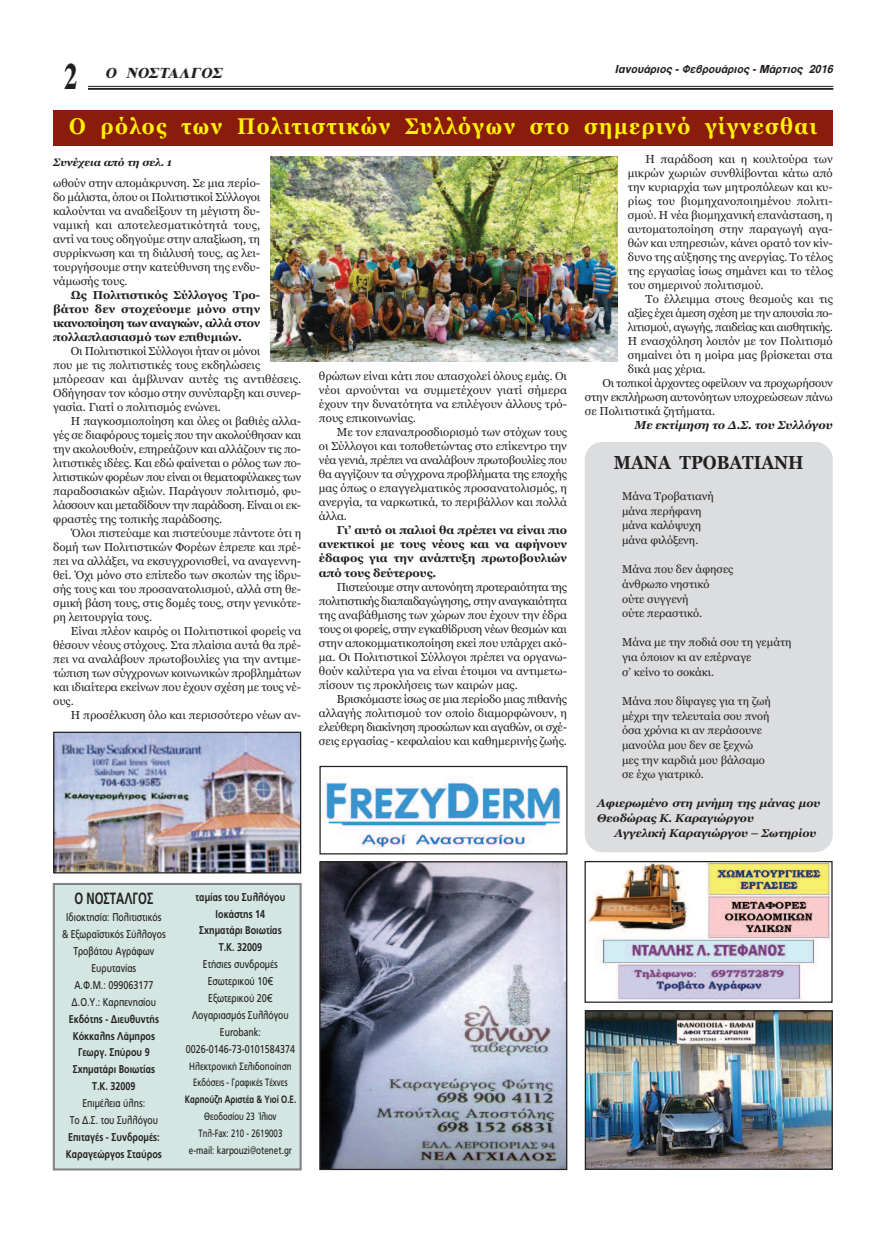
<style>
.page{position:relative;width:886px;height:1241px;background:#fff}
.page>*{position:absolute;margin:0;border:0;box-sizing:border-box;transform-origin:0 0}
.t1{font:700 37.5px "Gr Times";color:#231f20;scale:.7 1}
.t2{font:700 22.5px "Georgia";letter-spacing:.075em;color:#fff101;scale:.9 1}
.t3{font:700 18.75px "Georgia";color:#231f20;scale:.9 1}
.t4{font:700 16.25px "PF Catalog";color:#231f20;scale:.7 1}
.t5{font:italic 700 15px "Gr Times";color:#231f20}
.t6{font:11.5px/14px "Georgia";color:#231f20;text-align:justify}
.t7{font:700 11.5px/14px "Georgia";color:#231f20;text-align:justify}
.t8{font:11.5px "Georgia";letter-spacing:-.03em;color:#231f20}
.t9{font:11.5px "Georgia";letter-spacing:-.02em;color:#231f20}
.t10{font:italic 700 11.5px "Georgia";color:#231f20}
.t11{font:11.25px/14.6px "Georgia";color:#231f20}
.t12{font:11.25px/16.9px "PF Catalog";color:#231f20;text-align:center;scale:.8 1}
.t13{font:700 11.25px/16.9px "PF Catalog";color:#231f20;text-align:center;scale:.8 1}
.t14{font:italic 700 11.25px/14.6px "Georgia";color:#231f20}
.t15{font:italic 700 11.25px "Gr Helvetica";color:#231f20}
.t16{font:10.62px/16.9px "PF Catalog";color:#231f20;text-align:center;scale:.75 1}
.t17{font:10.62px/16.9px "PF Catalog";color:#231f20;text-align:center;scale:.8 1}
.t18{font:700 10.62px "PF Catalog";color:#231f20;scale:.75 1}
.t19{font:italic 700 10.62px "Georgia";color:#231f20}
</style>
<div class="page">
<hr style="left:54px;top:86px;width:779px;height:1px;background:#231f20">
<hr style="left:54px;top:88px;width:779px;height:2px;background:#231f20">
<div style="left:53px;top:53px;width:35px;height:50px;background:#fff"></div>
<div style="left:54px;top:884px;width:246px;height:284px;background:#d3e6e2"></div>
<div style="left:54px;top:884px;width:246px;height:284px;border:1px solid #808285"></div>
<img style="left:321px;top:863px;width:244px;height:304px">
<div style="left:319px;top:861px;width:248px;height:308px;border:1px solid #231f20"></div>
<img style="left:587px;top:1012px;width:244px;height:155px">
<div style="left:585px;top:1010px;width:248px;height:159px;border:1px solid #231f20"></div>
<img style="left:321px;top:767px;width:244px;height:84px">
<div style="left:319px;top:765px;width:248px;height:89px;border:1px solid #231f20"></div>
<div style="left:53px;top:110px;width:780px;height:35px;background:#8b1c0d"></div>
<img style="left:586px;top:862px;width:244px;height:138px">
<div style="left:584px;top:860px;width:248px;height:142px;border:1px solid #231f20"></div>
<img style="left:55px;top:733px;width:244px;height:138px">
<div style="left:53px;top:731px;width:248px;height:142px;border:1px solid #231f20"></div>
<img style="left:270px;top:156px;width:348px;height:205px">
<div style="left:585px;top:442px;width:248px;height:410px;background:#dcdddf;border-radius:18px"></div>
<h1 class="t1" style="left:64px;top:56px;width:21px">2</h1>
<h3 class="t5" style="left:105px;top:64px;width:122px">O NOΣTAΛΓOΣ</h3>
<p class="t15" style="left:615px;top:63px;width:222px">Ιανουάριος - Φεβρουάριος - Μάρτιος 2016</p>
<h2 class="t2" style="left:69px;top:113px;width:832px">Ο ρόλος των Πολιτιστικών Συλλόγων στο σημερινό γίγνεσθαι</h2>
<p class="t19" style="left:53px;top:156px;width:121px">Συνέχεια από τη σελ. 1</p>
<p class="t6" style="left:53px;top:176px;width:208px">ωθούν στην απομάκρυνση. Σε μια περίο&shy;δο μάλιστα, όπου οι Πολιτιστικοί Σύλλογοι καλούνται να αναδείξουν τη μέγιστη δυ&shy;ναμική και αποτελεσματικότητά τους, αντί να τους οδηγούμε στην απαξίωση, τη συρρίκνωση και τη διάλυσή τους, ας λει&shy;τουργήσουμε στην κατεύθυνση της ενδυ&shy;νάμωσής τους.</p>
<p class="t7" style="left:53px;top:288px;width:208px;text-indent:18px">Ως Πολιτιστικός Σύλλογος Τρο&shy;βάτου δεν στοχεύουμε μόνο στην ικανοποίηση των αναγκών, αλλά στον πολλαπλασιασμό των επιθυμιών.</p>
<p class="t6" style="left:53px;top:344px;width:250px;text-align:left;text-indent:18px">Οι Πολιτιστικοί Σύλλογοι ήταν οι μόνοι<br>που με τις πολιτιστικές τους εκδηλώσεις μπόρεσαν και άμβλυναν αυτές τις αντιθέσεις.<br>Οδήγησαν τον κόσμο στην συνύπαρξη και συνερ&shy;γασία. Γιατί ο πολιτισμός ενώνει.</p>
<p class="t6" style="left:53px;top:414px;width:250px;text-indent:18px">Η παγκοσμιοποίηση και όλες οι βαθιές αλλα&shy;γές σε διαφόρους τομείς που την ακολούθησαν και την ακολουθούν, επηρεάζουν και αλλάζουν τις πο&shy;λιτιστικές ιδέες. Και εδώ φαίνεται ο ρόλος των πο&shy;λιτιστικών φορέων που είναι οι θεματοφύλακες των παραδοσιακών αξιών. Παράγουν πολιτισμό, φυ&shy;λάσσουν και μεταδίδουν την παράδοση. Είναι οι εκ&shy;φραστές της τοπικής παράδοσης.</p>
<p class="t6" style="left:53px;top:526px;width:250px;text-indent:18px">Όλοι πιστεύαμε και πιστεύουμε πάντοτε ότι η δομή των Πολιτιστικών Φορέων έπρεπε και πρέ&shy;πει να αλλάξει, να εκσυγχρονισθεί, να αναγεννη&shy;θεί. Όχι μόνο στο επίπεδο των σκοπών της ίδρυ&shy;σής τους και του προσανατολισμού, αλλά στη θε&shy;σμική βάση τους, στις δομές τους, στην γενικότε&shy;ρη λειτουργία τους.</p>
<p class="t6" style="left:53px;top:624px;width:250px;text-indent:18px">Είναι πλέον καιρός οι Πολιτιστικοί φορείς να θέσουν νέους στόχους. Στα πλαίσια αυτά θα πρέ&shy;πει να αναλάβουν πρωτοβουλίες για την αντιμε&shy;τώπιση των σύγχρονων κοινωνικών προβλημάτων και ιδιαίτερα εκείνων που έχουν σχέση με τους νέ&shy;ους.</p>
<p class="t6" style="left:71px;top:708px;width:232px">Η προσέλκυση όλο και περισσότερο νέων αν-</p>
<p class="t6" style="left:319px;top:369px;width:250px">θρώπων είναι κάτι που απασχολεί όλους εμάς. Οι νέοι αρνούνται να συμμετέχουν γιατί σήμερα έχουν την δυνατότητα να επιλέγουν άλλους τρό&shy;πους επικοινωνίας.</p>
<p class="t6" style="left:319px;top:425px;width:250px;text-indent:18px">Με τον επαναπροσδιορισμό των στόχων τους οι Σύλλογοι και τοποθετώντας στο επίκεντρο την νέα γενιά, πρέπει να αναλάβουν πρωτοβουλίες που θα αγγίζουν τα σύγχρονα προβλήματα της εποχής μας όπως ο επαγγελματικός προσανατολισμός, η ανεργία, τα ναρκωτικά, το περιβάλλον και πολλά άλλα.</p>
<p class="t7" style="left:319px;top:523px;width:250px;text-indent:18px">Γι’ αυτό οι παλιοί θα πρέπει να είναι πιο ανεκτικοί με τους νέους και να αφήνουν έδαφος για την ανάπτυξη πρωτοβουλιών από τους δεύτερους.</p>
<p class="t6" style="left:319px;top:579px;width:250px;text-indent:18px">Πιστεύουμε στην αυτονόητη προτεραιότητα της πολιτιστικής διαπαιδαγώγησης, στην αναγκαιότητα της αναβάθμισης των χώρων που έχουν την έδρα τους οι φορείς, στην εγκαθίδρυση νέων θεσμών και στην αποκομματικοποίηση εκεί που υπάρχει ακό&shy;μα. Οι Πολιτιστικοί Σύλλογοι πρέπει να οργανω&shy;θούν καλύτερα για να είναι έτοιμοι να αντιμετω&shy;πίσουν τις προκλήσεις των καιρών μας.</p>
<p class="t6" style="left:319px;top:691px;width:250px;text-indent:18px">Βρισκόμαστε ίσως σε μια περίοδο μιας πιθανής αλλαγής πολιτισμού τον οποίο διαμορφώνουν, η ελεύθερη διακίνηση προσώπων και αγαθών, οι σχέ&shy;σεις εργασίας - κεφαλαίου και καθημερινής ζωής.</p>
<p class="t6" style="left:628px;top:152px;width:206px;text-indent:18px">Η παράδοση και η κουλτούρα των μικρών χωριών συνθλίβονται κάτω από την κυριαρχία των μητροπόλεων και κυ&shy;ρίως του βιομηχανοποιημένου πολιτι&shy;σμού. Η νέα βιομηχανική επανάσταση, η αυτοματοποίηση στην παραγωγή αγα&shy;θών και υπηρεσιών, κάνει ορατό τον κίν&shy;δυνο της αύξησης της ανεργίας. Το τέλος της εργασίας ίσως σημάνει και το τέλος του σημερινού πολιτισμού.</p>
<p class="t6" style="left:645px;top:292px;width:189px">Το έλλειμμα στους θεσμούς και τις</p>
<p class="t8" style="left:628px;top:306px;width:206px">αξίες έχει άμεση σχέση με την απουσία πο-</p>
<p class="t8" style="left:628px;top:320px;width:206px">λιτισμού, αγωγής, παιδείας και αισθητικής.</p>
<p class="t6" style="left:628px;top:334px;width:206px">Η ενασχόληση λοιπόν με τον Πολιτισμό</p>
<p class="t6" style="left:628px;top:348px;width:206px">σημαίνει ότι η μοίρα μας βρίσκεται στα</p>
<p class="t6" style="left:628px;top:362px;width:79px">δικά μας χέρια.</p>
<p class="t9" style="left:602px;top:376px;width:232px">Οι τοπικοί άρχοντες οφείλουν να προχωρήσουν</p>
<p class="t6" style="left:585px;top:390px;width:250px">στην εκπλήρωση αυτονόητων υποχρεώσεων πάνω</p>
<p class="t6" style="left:585px;top:404px;width:132px">σε Πολιτιστικά ζητήματα.</p>
<p class="t10" style="left:634px;top:418px;width:200px">Με εκτίμηση το Δ.Σ. του Συλλόγου</p>
<h3 class="t3" style="left:614px;top:451px;width:212px">ΜΑΝΑ ΤΡΟΒΑΤΙΑΝΗ</h3>
<p class="t11" style="left:622px;top:489px;width:93px">Mάνα Τροβατιανή μάνα περήφανη μάνα καλόψυχη μάνα φιλόξενη.</p>
<p class="t11" style="left:622px;top:562px;width:113px">Μάνα που δεν άφησες άνθρωπο νηστικό ούτε συγγενή<br>ούτε περαστικό.</p>
<p class="t11" style="left:622px;top:635px;width:171px">Μάνα με την ποδιά σου τη γεμάτη για όποιον κι αν επέρναγε<br>σ’ κείνο το σοκάκι.</p>
<p class="t11" style="left:622px;top:693px;width:150px">Μάνα που δίψαγες για τη ζωή μέχρι την τελευταία σου πνοή όσα χρόνια κι αν περάσουνε μανούλα μου δεν σε ξεχνώ μες την καρδιά μου βάλσαμο σε έχω γιατρικό.</p>
<p class="t14" style="left:597px;top:796px;width:225px">Αφιερωμένο στη μνήμη της μάνας μου<br>Θεοδώρας Κ. Καραγιώργου</p>
<p class="t14" style="left:614px;top:825px;width:204px">Αγγελική Καραγιώργου – Σωτηρίου</p>
<h3 class="t4" style="left:74px;top:889px;width:114px">O NOΣTAΛΓOΣ</h3>
<p class="t12" style="left:62px;top:908px;width:131px">Ιδιοκτησία: Πολιτιστικός &amp; Εξωραϊστικός Σύλλογος<br>Τροβάτου Αγράφων<br>Eυρυτανίας<br>Α.Φ.Μ.: 099063177<br>Δ.Ο.Υ.: Καρπενησίου</p>
<p class="t13" style="left:69px;top:1010px;width:114px">Eκδότης - Διευθυντής<br>Κόκκαλης Λάμπρος<br>Γεωργ. Σπύρου 9<br>Σχηματάρι Βοιωτίας<br>Τ.Κ. 32009</p>
<p class="t12" style="left:70px;top:1094px;width:112px">Επιμέλεια ύλης:<br>Το Δ.Σ. του Συλλόγου</p>
<p class="t13" style="left:66px;top:1128px;width:121px;text-align:left">Επιταγές - Συνδρομές:<br>Καραγεώργος Σταύρος</p>
<p class="t13" style="left:196px;top:888px;width:114px">ταμίας του Συλλόγου<br>Ιοκάστης 14<br>Σχηματάρι Βοιωτίας<br>Τ.Κ. 32009</p>
<p class="t12" style="left:186px;top:955px;width:138px">Ετήσιες συνδρομές<br>Eσωτερικού 10€<br>Eξωτερικού 20€<br>Λογαριασμός Συλλόγου<br>Eurobank:<br>0026-0146-73-0101584374</p>
<p class="t17" style="left:189px;top:1057px;width:130px">Ηλεκτρονική Σελιδοποίηση<br>Εκδόσεις - Γραφικές Τέχνες</p>
<p class="t18" style="left:185px;top:1093px;width:150px">Καρπούζη Αριστέα &amp; Υιοί Ο.Ε.</p>
<p class="t16" style="left:189px;top:1107px;width:139px">Θεοδοσίου 23 Ίλιον<br>Τηλ-Fax: 210 - 2619003 e-mail: karpouzi@otenet.gr</p>
</div>
